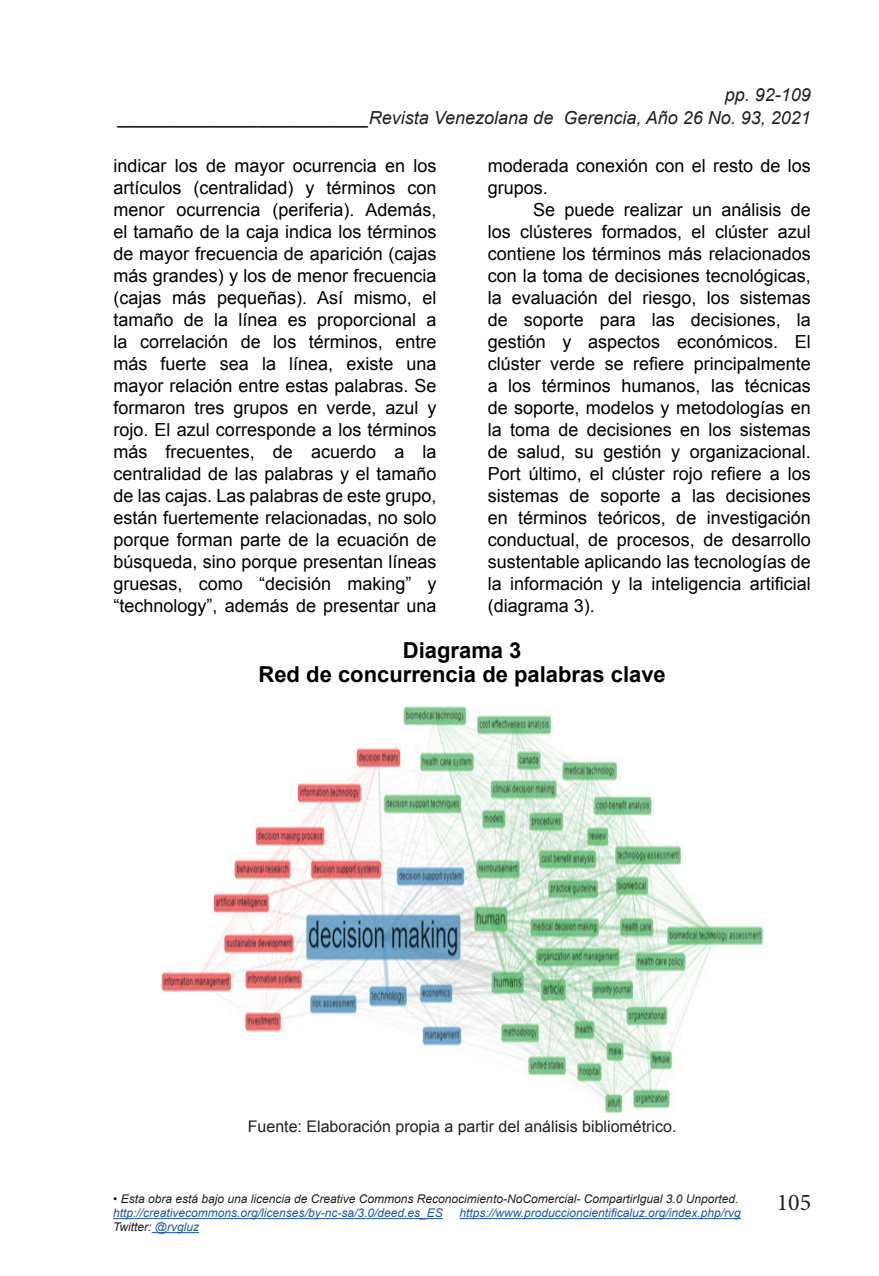
<style>
.page{position:relative;width:879px;height:1276px;background:#fff}
.page>*{position:absolute;margin:0;border:0;box-sizing:border-box;transform-origin:0 0}
.t1{font:24px "Minion Pro";color:#231f20}
.t2{font:700 22px/24px "Arial";color:#000001;text-align:center}
.t3{font:18px/22px "Arial";color:#000001;text-align:justify}
.t4{font:italic 18px "Arial";color:#231f20}
.t5{font:16px "Arial";color:#231f20}
.t6{font:italic 12px "Arial";color:#231f20}
.t7{font:italic 12px "Arial";color:#1e56a6}
.s1{color:#1e56a6}
</style>
<div class="page">
<hr style="left:113px;top:1218px;width:330px;height:1px;background:#1e56a6">
<hr style="left:459px;top:1218px;width:282px;height:1px;background:#1e56a6">
<hr style="left:152px;top:1232px;width:47px;height:1px;background:#1e56a6">
<img style="left:161px;top:706px;width:603px;height:407px">
<p class="t4" style="left:725px;top:83px;width:88px">pp. 92-109</p>
<p class="t4" style="left:118px;top:106px;width:694px">_________________________Revista Venezolana de Gerencia, Año 26 No. 93, 2021</p>
<p class="t3" style="left:113px;top:155px;width:325px">indicar los de mayor ocurrencia en los artículos (centralidad) y términos con menor ocurrencia (periferia). Además, el tamaño de la caja indica los términos de mayor frecuencia de aparición (cajas más grandes) y los de menor frecuencia (cajas más pequeñas). Así mismo, el tamaño de la línea es proporcional a la correlación de los términos, entre más fuerte sea la línea, existe una mayor relación entre estas palabras. Se formaron tres grupos en verde, azul y rojo. El azul corresponde a los términos más frecuentes, de acuerdo a la centralidad de las palabras y el tamaño de las cajas. Las palabras de este grupo, están fuertemente relacionadas, no solo porque forman parte de la ecuación de búsqueda, sino porque presentan líneas gruesas, como “decisión making” y “technology”, además de presentar una</p>
<p class="t3" style="left:488px;top:155px;width:325px">moderada conexión con el resto de los grupos.</p>
<p class="t3" style="left:488px;top:199px;width:325px;text-indent:45px">Se puede realizar un análisis de los clústeres formados, el clúster azul contiene los términos más relacionados con la toma de decisiones tecnológicas, la evaluación del riesgo, los sistemas de soporte para las decisiones, la gestión y aspectos económicos. El clúster verde se refiere principalmente a los términos humanos, las técnicas de soporte, modelos y metodologías en la toma de decisiones en los sistemas de salud, su gestión y organizacional.<br>Port último, el clúster rojo refiere a los sistemas de soporte a las decisiones en términos teóricos, de investigación conductual, de procesos, de desarrollo sustentable aplicando las tecnologías de la información y la inteligencia artificial (diagrama 3).</p>
<p class="t2" style="left:258px;top:639px;width:409px">Diagrama 3<br>Red de concurrencia de palabras clave</p>
<p class="t5" style="left:248px;top:1116px;width:430px">Fuente: Elaboración propia a partir del análisis bibliométrico.</p>
<p class="t6" style="left:113px;top:1191px;width:627px">• Esta obra está bajo una licencia de Creative Commons Reconocimiento-NoComercial- CompartirIgual 3.0 Unported.</p>
<p class="t7" style="left:113px;top:1205px;width:331px">http://creativecommons.org/licenses/by-nc-sa/3.0/deed.es_ES</p>
<p class="t7" style="left:459px;top:1205px;width:283px">https://www.produccioncientificaluz.org/index.php/rvg</p>
<p class="t6" style="left:113px;top:1219px;width:87px">Twitter: <span class="s1">@rvgluz</span></p>
<h1 class="t1" style="left:777px;top:1186px;width:36px">105</h1>
</div>
